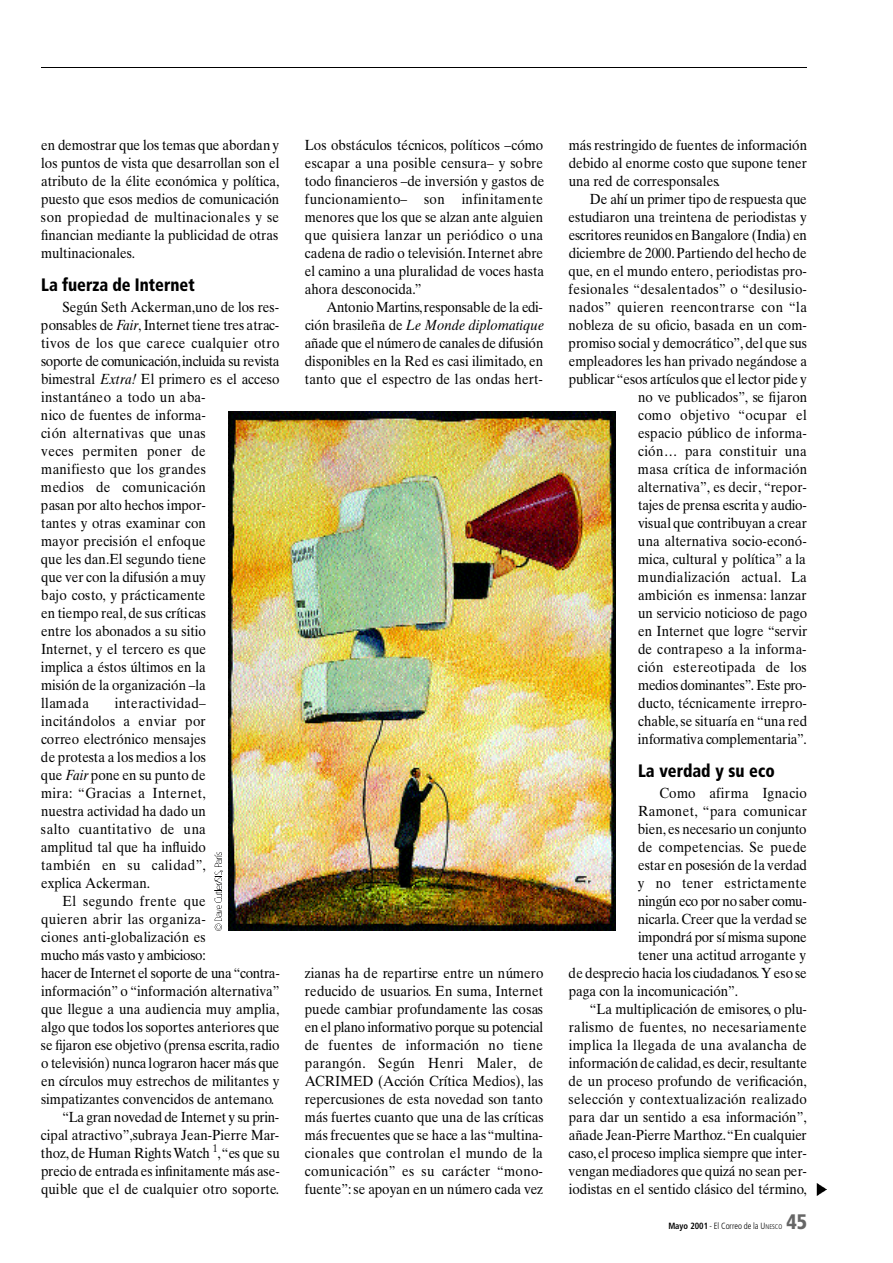
<style>
.page{position:relative;width:893px;height:1263px;background:#fff}
.page>*{position:absolute;margin:0;border:0;box-sizing:border-box;transform-origin:0 0}
.t1{font:900 condensed 21px "Frutiger";color:#666;scale:.95 1}
.t2{font:900 condensed 18px "Frutiger";color:#000;scale:.91 1}
.t3{font:14.7px/18px "Times Ten";color:#000;text-align:justify;scale:.91 1}
.t4{font:14.7px "Times Ten";letter-spacing:.025em;color:#000;scale:.91 1}
.t5{font:14.7px "Times Ten";letter-spacing:-.02em;color:#000;scale:.91 1}
.t6{font:14.7px "Times Ten";letter-spacing:-.025em;color:#000;scale:.91 1}
.t7{font:14.7px "Times Ten";letter-spacing:-.03em;color:#000;scale:.91 1}
.t8{font:300 condensed 9px "Frutiger";color:#000;scale:.95 1}
.s1{font-style:italic}
.s2{font-weight:700}
.s3{font-size:6.75px}
</style>
<div class="page">
<svg style="left:816px;top:1184px;width:10px;height:11px"></svg>
<img style="left:228px;top:412px;width:387px;height:518px">
<svg style="left:214px;top:852px;width:9px;height:79px"></svg>
<hr style="left:41px;top:67px;width:765px;height:1px;background:#000">
<p class="t3" style="left:41px;top:137px;width:264px">en demostrar que los temas que abordan y los puntos de vista que desarrollan son el atributo de la élite económica y política, puesto que esos medios de comunicación son propiedad de multinacionales y se financian mediante la publicidad de otras multinacionales.</p>
<p class="t2" style="left:41px;top:277px;width:170px">La fuerza de Internet</p>
<p class="t3" style="left:41px;top:299px;width:264px;text-align:left;text-indent:21px">Según Seth Ackerman,uno de los res&shy;ponsables de <span class="s1">Fa i r</span>, Internet tiene tres atrac&shy;tivos de los que carece cualquier otro soporte de comunicación,incluida su revista bimestral <span class="s1">Extra!</span> El primero es el acceso instantáneo a todo un aba-<br>nico de fuentes de informa-<br>ción alternativas que unas<br>veces permiten poner de<br>manifiesto que los grandes<br>medios de comunicación<br>pasan por alto hechos impor-<br>tantes y otras examinar con<br>mayor precisión el enfoque<br>que les dan.El segundo tiene<br>que ver con la difusión a muy<br>bajo costo, y prácticamente<br>en tiempo real, de sus críticas<br>entre los abonados a su sitio<br>Internet, y el tercero es que<br>implica a éstos últimos en la<br>misión de la organización –la<br>llamada</p>
<p class="t3" style="left:41px;top:695px;width:183px;text-indent:74px">interactividad– incitándolos a enviar por correo electrónico mensajes de protesta a los medios a los que <span class="s1">Fair</span> pone en su punto de m i r a : “Gracias a Internet, nuestra actividad ha dado un salto cuantitativo de una amplitud tal que ha influido también en su calidad”, explica Ackerman.</p>
<p class="t4" style="left:63px;top:895px;width:159px">El segundo frente que</p>
<p class="t4" style="left:41px;top:913px;width:183px">quieren abrir las organiza-</p>
<p class="t3" style="left:41px;top:929px;width:182px">ciones anti-globalización es</p>
<p class="t7" style="left:41px;top:949px;width:183px">mucho más vasto y ambicioso:</p>
<p class="t6" style="left:41px;top:967px;width:264px">hacer de Internet el soporte de una “ c o n t r a -</p>
<p class="t3" style="left:41px;top:983px;width:263px">información” o “información alternativa”</p>
<p class="t3" style="left:41px;top:1001px;width:263px">que llegue a una audiencia muy amplia,</p>
<p class="t3" style="left:41px;top:1019px;width:263px">algo que todos los soportes anteriores que</p>
<p class="t5" style="left:41px;top:1039px;width:263px">se fijaron ese objetivo (prensa escrita,r a d i o</p>
<p class="t5" style="left:41px;top:1057px;width:263px">o televisión) nunca lograron hacer más que</p>
<p class="t3" style="left:41px;top:1073px;width:263px">en círculos muy estrechos de militantes y</p>
<p class="t3" style="left:41px;top:1091px;width:257px">simpatizantes convencidos de antemano.</p>
<p class="t5" style="left:62px;top:1111px;width:240px">“La gran novedad de Internet y su prin-</p>
<p class="t3" style="left:41px;top:1127px;width:263px">cipal atractivo”,subraya Jean-Pierre Mar-</p>
<p class="t3" style="left:41px;top:1145px;width:264px">t h o z , de Human Rights Watch <sup>1</sup>,“es que su</p>
<p class="t6" style="left:41px;top:1165px;width:264px">precio de entrada es infinitamente más ase-</p>
<p class="t3" style="left:41px;top:1181px;width:263px">quible que el de cualquier otro soporte.</p>
<p class="t3" style="left:305px;top:137px;width:265px">Los obstáculos técnicos, políticos –cómo escapar a una posible censura– y sobre todo financieros –de inversión y gastos de funcionamiento– son infinitamente menores que los que se alzan ante alguien que quisiera lanzar un periódico o una cadena de radio o televisión. Internet abre el camino a una pluralidad de voces hasta ahora desconocida.”</p>
<p class="t3" style="left:305px;top:299px;width:264px;text-indent:22px">Antonio Martins,responsable de la edi&shy;ción brasileña de <span class="s1">Le Monde diplomatique </span>añade que el número de canales de difusión disponibles en la Red es casi ilimitado, en tanto que el espectro de las ondas hert-</p>
<p class="t3" style="left:305px;top:965px;width:264px">zianas ha de repartirse entre un número reducido de usuarios. En suma, I n t e r n e t puede cambiar profundamente las cosas en el plano informativo porque su potencial de fuentes de información no tiene p a r a n g ó n . Según Henri Maler, d e ACRIMED (Acción Crítica Medios), las repercusiones de esta novedad son tanto más fuertes cuanto que una de las críticas más frecuentes que se hace a las “ m u l t i n a&shy;cionales que controlan el mundo de la c o m u n i c a c i ó n ” es su carácter “ m o n o&shy;f u e n t e ” : se apoyan en un número cada vez</p>
<p class="t3" style="left:568px;top:137px;width:263px">más restringido de fuentes de información debido al enorme costo que supone tener una red de corresponsales.</p>
<p class="t3" style="left:568px;top:191px;width:264px;text-align:right">De ahí un primer tipo de respuesta que estudiaron una treintena de periodistas y escritores reunidos en Bangalore (India) en diciembre de 2000. Partiendo del hecho de que, en el mundo entero, periodistas pro&shy;fesionales “ d e s a l e n t a d o s ” o “ d e s i l u s i o&shy;n a d o s ” quieren reencontrarse con “ l a nobleza de su ofic i o, basada en un com&shy;promiso social y democrático”, del que sus empleadores les han privado negándose a publicar “esos artículos que el lector pide y no ve publicados”, se fij a r o n<br>como objetivo “ocupar el<br>espacio público de informa-<br>ción… para constituir una<br>masa crítica de información alternativa”, es decir, “repor-<br>tajes de prensa escrita y audio-<br>visual que contribuyan a crear<br>una alternativa socio-econó-<br>mica, cultural y política” a la mundialización actual. L a<br>ambición es inmensa: l a n z a r<br>un servicio noticioso de pago<br>en Internet que logre “servir<br>de contrapeso a la informa-<br>ción estereotipada de los<br>medios dominantes”. Este pro-<br>d u c t o, técnicamente irrepro-<br>chable, se situaría en “una red<br>informativa complementaria”.</p>
<p class="t2" style="left:638px;top:763px;width:152px">La verdad y su eco</p>
<p class="t4" style="left:659px;top:787px;width:163px">Como afirma Ignacio</p>
<p class="t4" style="left:638px;top:805px;width:187px">R a m o n e t , “para comunicar</p>
<p class="t3" style="left:638px;top:821px;width:187px">b i e n , es necesario un conjunto</p>
<p class="t4" style="left:638px;top:841px;width:187px">de competencias. Se puede</p>
<p class="t3" style="left:638px;top:857px;width:187px">estar en posesión de la verdad</p>
<p class="t4" style="left:638px;top:877px;width:187px">y no tener estrictamente</p>
<p class="t7" style="left:638px;top:895px;width:187px">ningún eco por no saber comu-</p>
<p class="t3" style="left:638px;top:911px;width:187px">n i c a r l a .Creer que la verdad se</p>
<p class="t7" style="left:638px;top:931px;width:187px">impondrá por sí misma supone</p>
<p class="t3" style="left:638px;top:947px;width:186px">tener una actitud arrogante y</p>
<p class="t3" style="left:568px;top:965px;width:263px">de desprecio hacia los ciudadanos.Y eso se</p>
<p class="t3" style="left:568px;top:983px;width:188px">paga con la incomunicación”.</p>
<p class="t3" style="left:590px;top:1001px;width:240px">“La multiplicación de emisores, o plu-</p>
<p class="t4" style="left:568px;top:1021px;width:263px">ralismo de fuentes, no necesariamente</p>
<p class="t4" style="left:568px;top:1039px;width:263px">implica la llegada de una avalancha de</p>
<p class="t3" style="left:568px;top:1055px;width:263px">información de calidad, es decir, r e s u l t a n t e</p>
<p class="t3" style="left:568px;top:1073px;width:263px">de un proceso profundo de verific a c i ó n ,</p>
<p class="t4" style="left:568px;top:1093px;width:263px">selección y contextualización realizado</p>
<p class="t3" style="left:568px;top:1109px;width:263px">para dar un sentido a esa información”,</p>
<p class="t3" style="left:569px;top:1127px;width:263px">añade Jean-Pierre Marthoz.“En cualquier</p>
<p class="t3" style="left:568px;top:1145px;width:263px">c a s o, el proceso implica siempre que inter-</p>
<p class="t3" style="left:568px;top:1163px;width:263px">vengan mediadores que quizá no sean per-</p>
<p class="t3" style="left:569px;top:1181px;width:263px">iodistas en el sentido clásico del término,</p>
<p class="t8" style="left:668px;top:1222px;width:121px"><span class="s2">Mayo 2001</span> - El Correo de la U<span class="s3">NESCO</span></p>
<h1 class="t1" style="left:786px;top:1214px;width:23px">45</h1>
</div>
